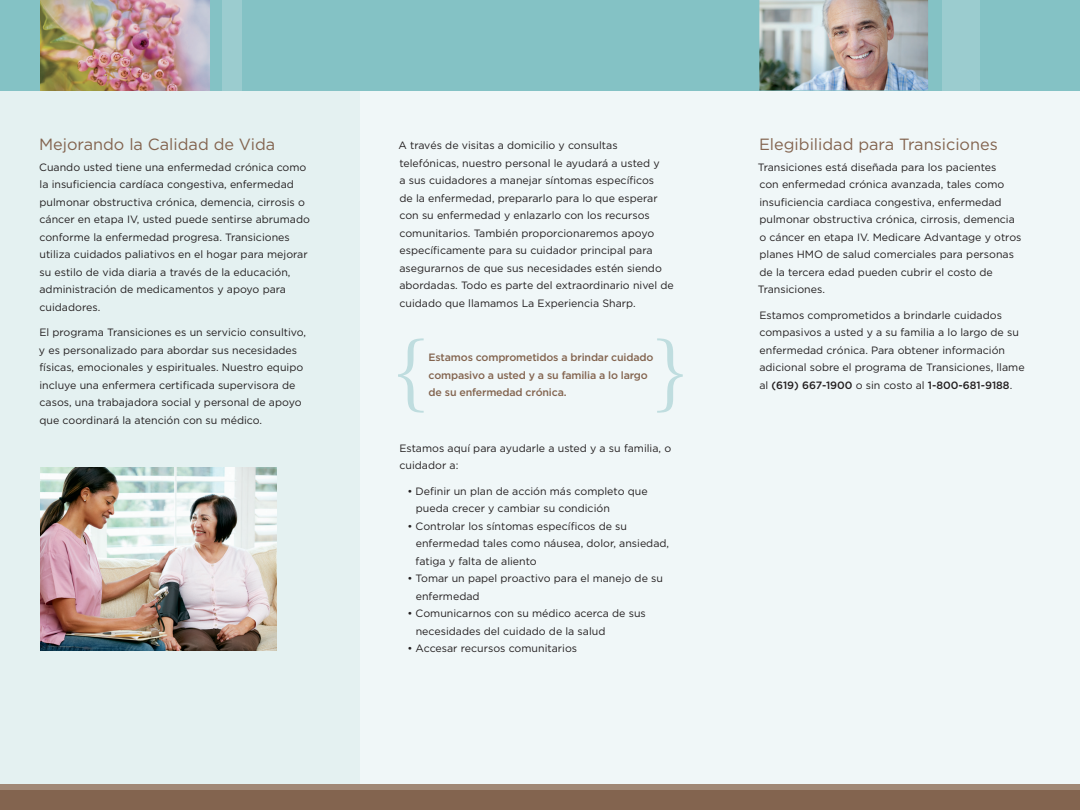
<style>
.page{position:relative;width:1080px;height:810px;background:#fff}
.page>*{position:absolute;margin:0;border:0;box-sizing:border-box;transform-origin:0 0}
.t1{font:16.25px "Gotham";color:#83644f}
.t2{font:10.62px/17.5px "Gotham";color:#231f20}
.t3{font:500 10.62px/17.5px "Gotham";letter-spacing:-.015em;color:#83644f}
.s1{font-weight:500}
</style>
<div class="page">
<div style="left:360px;top:1px;width:720px;height:809px;background:#f0f7f8"></div>
<div style="left:0;top:1px;width:360px;height:809px;background:#e4f1f1"></div>
<div style="left:0;top:0;width:1080px;height:90px;background:#84c2c5"></div>
<div style="left:0;top:789px;width:1080px;height:21px;background:#83644f"></div>
<div style="left:0;top:784px;width:1080px;height:6px;background:#a08876"></div>
<div style="left:943px;top:0;width:37px;height:90px;background:#9bcccf"></div>
<div style="left:223px;top:0;width:19px;height:90px;background:#9bcccf"></div>
<svg style="left:657px;top:338px;width:26px;height:75px"></svg>
<svg style="left:398px;top:338px;width:26px;height:75px"></svg>
<img style="left:759px;top:0;width:169px;height:90px">
<img style="left:40px;top:468px;width:237px;height:183px">
<img style="left:40px;top:0;width:169px;height:90px">
<h1 class="t1" style="left:39px;top:135px;width:238px">Mejorando la Calidad de Vida</h1>
<p class="t2" style="left:39px;top:158px;width:272px">Cuando usted tiene una enfermedad crónica como la insuficiencia cardíaca congestiva, enfermedad pulmonar obstructiva crónica, demencia, cirrosis o cáncer en etapa IV, usted puede sentirse abrumado conforme la enfermedad progresa. Transiciones utiliza cuidados paliativos en el hogar para mejorar su estilo de vida diaria a través de la educación, administración de medicamentos y apoyo para cuidadores.</p>
<p class="t2" style="left:39px;top:324px;width:269px">El programa Transiciones es un servicio consultivo, y es personalizado para abordar sus necesidades físicas, emocionales y espirituales. Nuestro equipo incluye una enfermera certificada supervisora de casos, una trabajadora social y personal de apoyo que coordinará la atención con su médico.</p>
<p class="t2" style="left:398px;top:137px;width:277px">A través de visitas a domicilio y consultas telefónicas, nuestro personal le ayudará a usted y<br>a sus cuidadores a manejar síntomas específicos<br>de la enfermedad, prepararlo para lo que esperar con su enfermedad y enlazarlo con los recursos comunitarios. También proporcionaremos apoyo específicamente para su cuidador principal para asegurarnos de que sus necesidades estén siendo abordadas. Todo es parte del extraordinario nivel de cuidado que llamamos La Experiencia Sharp.</p>
<p class="t3" style="left:429px;top:348px;width:226px">Estamos comprometidos a brindar cuidado compasivo a usted y a su familia a lo largo de su enfermedad crónica.</p>
<p class="t2" style="left:399px;top:439px;width:273px">Estamos aquí para ayudarle a usted y a su familia, o cuidador a:</p>
<p class="t2" style="left:416px;top:482px;width:233px;text-indent:-8px">• Definir un plan de acción más completo que pueda crecer y cambiar su condición</p>
<p class="t2" style="left:416px;top:517px;width:255px;text-indent:-8px">• Controlar los síntomas específicos de su enfermedad tales como náusea, dolor, ansiedad, fatiga y falta de aliento</p>
<p class="t2" style="left:416px;top:569px;width:249px;text-indent:-8px">• Tomar un papel proactivo para el manejo de su enfermedad</p>
<p class="t2" style="left:416px;top:604px;width:232px;text-indent:-8px">• Comunicarnos con su médico acerca de sus necesidades del cuidado de la salud</p>
<p class="t2" style="left:407px;top:639px;width:171px">• Accesar recursos comunitarios</p>
<h1 class="t1" style="left:759px;top:135px;width:240px">Elegibilidad para Transiciones</h1>
<p class="t2" style="left:758px;top:158px;width:265px">Transiciones está diseñada para los pacientes<br>con enfermedad crónica avanzada, tales como insuficiencia cardiaca congestiva, enfermedad pulmonar obstructiva crónica, cirrosis, demencia o cáncer en etapa IV. Medicare Advantage y otros planes HMO de salud comerciales para personas de la tercera edad pueden cubrir el costo de Transiciones.</p>
<p class="t2" style="left:759px;top:306px;width:267px">Estamos comprometidos a brindarle cuidados compasivos a usted y a su familia a lo largo de su enfermedad crónica. Para obtener información adicional sobre el programa de Transiciones, llame al <span class="s1">(619) 667-1900</span> o sin costo al <span class="s1">1-800-681-9188</span>.</p>
</div>
